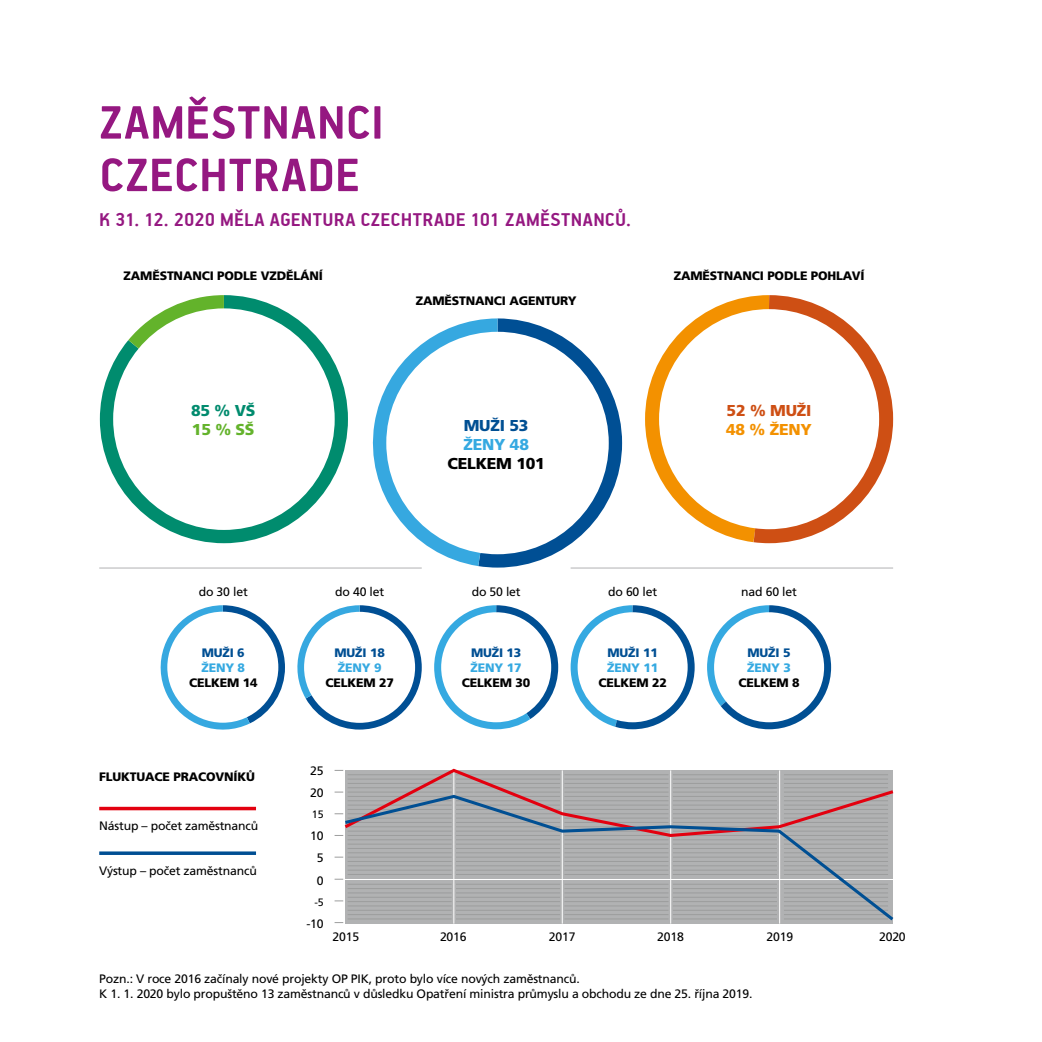
<style>
.page{position:relative;width:1042px;height:1042px;background:#fff}
.page>*{position:absolute;margin:0;border:0;box-sizing:border-box;transform-origin:0 0}
.t1{font:700 52.5px/52.5px "PF Handbook Pro";letter-spacing:.015em;color:#951881}
.t2{font:700 21px "PF Handbook Pro";letter-spacing:.015em;color:#951881}
.t3{font:900 15.75px "Frutiger CE";letter-spacing:-.015em;color:#000}
.t4{font:900 15.75px "Frutiger CE";letter-spacing:-.015em;color:#ce4f14}
.t5{font:900 15.75px "Frutiger CE";letter-spacing:-.015em;color:#f39100}
.t6{font:900 15.75px "Frutiger CE";letter-spacing:-.015em;color:#004f93}
.t7{font:900 15.75px "Frutiger CE";letter-spacing:-.015em;color:#35a9e1}
.t8{font:900 15.75px "Frutiger CE";color:#008b6e}
.t9{font:900 15.75px "Frutiger CE";color:#64b32c}
.t10{font:12.25px/15.8px "Frutiger CE";letter-spacing:-.015em;color:#000}
.t11{font:900 12.25px "Frutiger CE";letter-spacing:-.015em;color:#000}
.t12{font:900 12.25px "Frutiger CE";letter-spacing:-.015em;color:#004f93}
.t13{font:900 12.25px "Frutiger CE";letter-spacing:-.015em;color:#35a9e1}
.t14{font:10.67px "Frutiger CE";color:#000}
</style>
<div class="page">
<svg style="left:160px;top:605px;width:262px;height:125px"></svg>
<div style="left:304px;top:612px;width:111px;height:111px;background:#fff;border-radius:50%"></div>
<svg style="left:372px;top:318px;width:250px;height:249px"></svg>
<div style="left:386px;top:332px;width:223px;height:222px;background:#fff;border-radius:50%"></div>
<svg style="left:100px;top:295px;width:248px;height:248px"></svg>
<svg style="left:128px;top:295px;width:96px;height:65px"></svg>
<div style="left:113px;top:308px;width:222px;height:222px;background:#fff;border-radius:50%"></div>
<svg style="left:645px;top:295px;width:249px;height:249px"></svg>
<svg style="left:434px;top:605px;width:398px;height:125px"></svg>
<hr style="left:99px;top:567px;width:323px;height:1px;background:#b1b2b3">
<hr style="left:570px;top:567px;width:323px;height:1px;background:#b1b2b3">
<svg style="left:334px;top:768px;width:560px;height:68px;background:#b7b3b4"></svg>
<svg style="left:342px;top:793px;width:552px;height:130px;background:#aaa9ac"></svg>
<hr style="left:99px;top:807px;width:157px;height:3px;background:#e3000f">
<svg style="left:99px;top:851px;width:157px;height:4px"></svg>
<h1 class="t1" style="left:99px;top:94px;width:286px">ZAMĚSTNANCI<br>CZECHTRADE</h1>
<h2 class="t2" style="left:99px;top:207px;width:533px">K 31. 12. 2020 MĚLA AGENTURA CZECHTRADE 101 ZAMĚSTNANCŮ.</h2>
<p class="t11" style="left:124px;top:269px;width:201px">ZAMĚSTNANCI PODLE VZDĚLÁNÍ</p>
<p class="t11" style="left:674px;top:269px;width:192px">ZAMĚSTNANCI PODLE POHLAVÍ</p>
<p class="t11" style="left:416px;top:293px;width:162px">ZAMĚSTNANCI AGENTURY</p>
<p class="t8" style="left:191px;top:401px;width:66px">85 % VŠ</p>
<p class="t9" style="left:192px;top:420px;width:64px">15 % SŠ</p>
<p class="t10" style="left:199px;top:584px;width:51px">do 30 let</p>
<p class="t10" style="left:335px;top:584px;width:51px">do 40 let</p>
<p class="t12" style="left:202px;top:646px;width:45px">MUŽI 6</p>
<p class="t13" style="left:201px;top:661px;width:45px">ŽENY 8</p>
<p class="t11" style="left:189px;top:675px;width:70px">CELKEM 14</p>
<p class="t11" style="left:99px;top:769px;width:157px">FLUKTUACE PRACOVNÍKŮ</p>
<p class="t10" style="left:99px;top:818px;width:161px">Nástup – počet zaměstnanců</p>
<p class="t10" style="left:99px;top:862px;width:159px">Výstup – počet zaměstnanců</p>
<p class="t12" style="left:334px;top:646px;width:52px">MUŽI 18</p>
<p class="t13" style="left:338px;top:661px;width:45px">ŽENY 9</p>
<p class="t11" style="left:325px;top:675px;width:70px">CELKEM 27</p>
<p class="t10" style="left:310px;top:763px;width:15px">25</p>
<p class="t10" style="left:310px;top:785px;width:15px">20</p>
<p class="t14" style="left:312px;top:808px;width:13px">15</p>
<p class="t10" style="left:310px;top:828px;width:15px">10</p>
<p class="t10" style="left:317px;top:850px;width:8px">5</p>
<p class="t10" style="left:317px;top:872px;width:8px">0</p>
<p class="t14" style="left:314px;top:896px;width:11px">-5</p>
<p class="t10" style="left:306px;top:916px;width:19px">-10</p>
<p class="t4" style="left:726px;top:401px;width:86px">52 % MUŽI</p>
<p class="t6" style="left:464px;top:417px;width:66px">MUŽI 53</p>
<p class="t5" style="left:726px;top:420px;width:87px">48 % ŽENY</p>
<p class="t7" style="left:463px;top:436px;width:67px">ŽENY 48</p>
<p class="t3" style="left:447px;top:454px;width:99px">CELKEM 101</p>
<p class="t10" style="left:472px;top:584px;width:51px">do 50 let</p>
<p class="t10" style="left:608px;top:584px;width:51px">do 60 let</p>
<p class="t10" style="left:741px;top:584px;width:57px">nad 60 let</p>
<p class="t12" style="left:471px;top:646px;width:52px">MUŽI 13</p>
<p class="t13" style="left:471px;top:661px;width:53px">ŽENY 17</p>
<p class="t11" style="left:462px;top:675px;width:70px">CELKEM 30</p>
<p class="t12" style="left:607px;top:646px;width:52px">MUŽI 11</p>
<p class="t13" style="left:607px;top:661px;width:53px">ŽENY 11</p>
<p class="t11" style="left:598px;top:675px;width:70px">CELKEM 22</p>
<p class="t12" style="left:747px;top:646px;width:45px">MUŽI 5</p>
<p class="t13" style="left:747px;top:661px;width:45px">ŽENY 3</p>
<p class="t11" style="left:738px;top:675px;width:63px">CELKEM 8</p>
<p class="t10" style="left:332px;top:928px;width:28px">2015</p>
<p class="t10" style="left:440px;top:928px;width:28px">2016</p>
<p class="t10" style="left:549px;top:928px;width:28px">2017</p>
<p class="t10" style="left:657px;top:928px;width:28px">2018</p>
<p class="t10" style="left:766px;top:928px;width:28px">2019</p>
<p class="t10" style="left:879px;top:928px;width:28px">2020</p>
<p class="t10" style="left:99px;top:970px;width:655px">Pozn.: V roce 2016 začínaly nové projekty OP PIK, proto bylo více nových zaměstnanců.<br>K 1. 1. 2020 bylo propuštěno 13 zaměstnanců v důsledku Opatření ministra průmyslu a obchodu ze dne 25. října 2019.</p>
</div>
